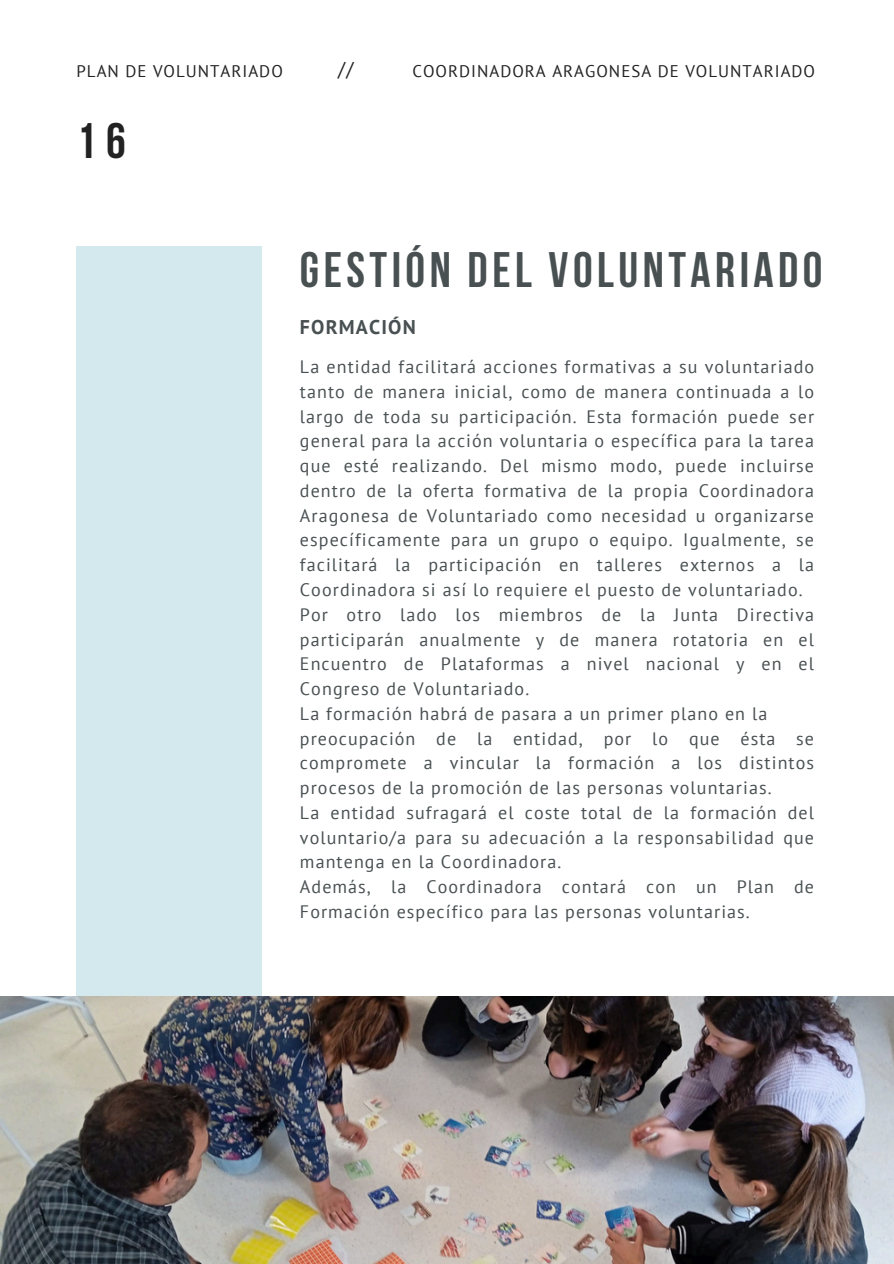
<style>
.page{position:relative;width:894px;height:1264px;background:#fff}
.page>*{position:absolute;margin:0;border:0;box-sizing:border-box;transform-origin:0 0}
.t1{font:700 49.65px "Bebas Neue";letter-spacing:.09em;color:#495052}
.t2{font:700 49.65px "Bebas Neue";color:#222}
.t3{font:700 19.8px "PT Sans";letter-spacing:.06em;color:#495052}
.t4{font:19.8px "PT Sans";color:#222}
.t5{font:18px/24.8px "PT Sans";letter-spacing:.06em;color:#495052}
.t6{font:16.8px "PT Sans";letter-spacing:.06em;color:#222}
</style>
<div class="page">
<div style="left:77px;top:246px;width:184px;height:971px;background:#d3e9ee"></div>
<img style="left:0;top:996px;width:893px;height:267px">
<h1 class="t6" style="left:77px;top:60px;width:208px">PLAN DE VOLUNTARIADO</h1>
<h2 class="t4" style="left:338px;top:56px;width:17px">//</h2>
<p class="t6" style="left:412px;top:60px;width:404px">COORDINADORA ARAGONESA DE VOLUNTARIADO</p>
<p class="t2" style="left:77px;top:120px;width:51px">16</p>
<p class="t1" style="left:300px;top:249px;width:524px">GESTIÓN DEL VOLUNTARIADO</p>
<p class="t3" style="left:300px;top:314px;width:117px">FORMACIÓN</p>
<p class="t5" style="left:300px;top:354px;width:515px">La entidad facilitará acciones formativas a su voluntariado tanto de manera inicial, como de manera continuada a lo largo de toda su participación. Esta formación puede ser general para la acción voluntaria o específica para la tarea que esté realizando. Del mismo modo, puede incluirse dentro de la oferta formativa de la propia Coordinadora Aragonesa de Voluntariado como necesidad u organizarse específicamente para un grupo o equipo. Igualmente, se facilitará la participación en talleres externos a la Coordinadora si así lo requiere el puesto de voluntariado.<br>Por otro lado los miembros de la Junta Directiva participarán anualmente y de manera rotatoria en el Encuentro de Plataformas a nivel nacional y en el Congreso de Voluntariado.<br>La formación habrá de pasara a un primer plano en la preocupación de la entidad, por lo que ésta se compromete a vincular la formación a los distintos procesos de la promoción de las personas voluntarias.<br>La entidad sufragará el coste total de la formación del voluntario/a para su adecuación a la responsabilidad que mantenga en la Coordinadora.<br>Además, la Coordinadora contará con un Plan de Formación específico para las personas voluntarias.</p>
</div>
